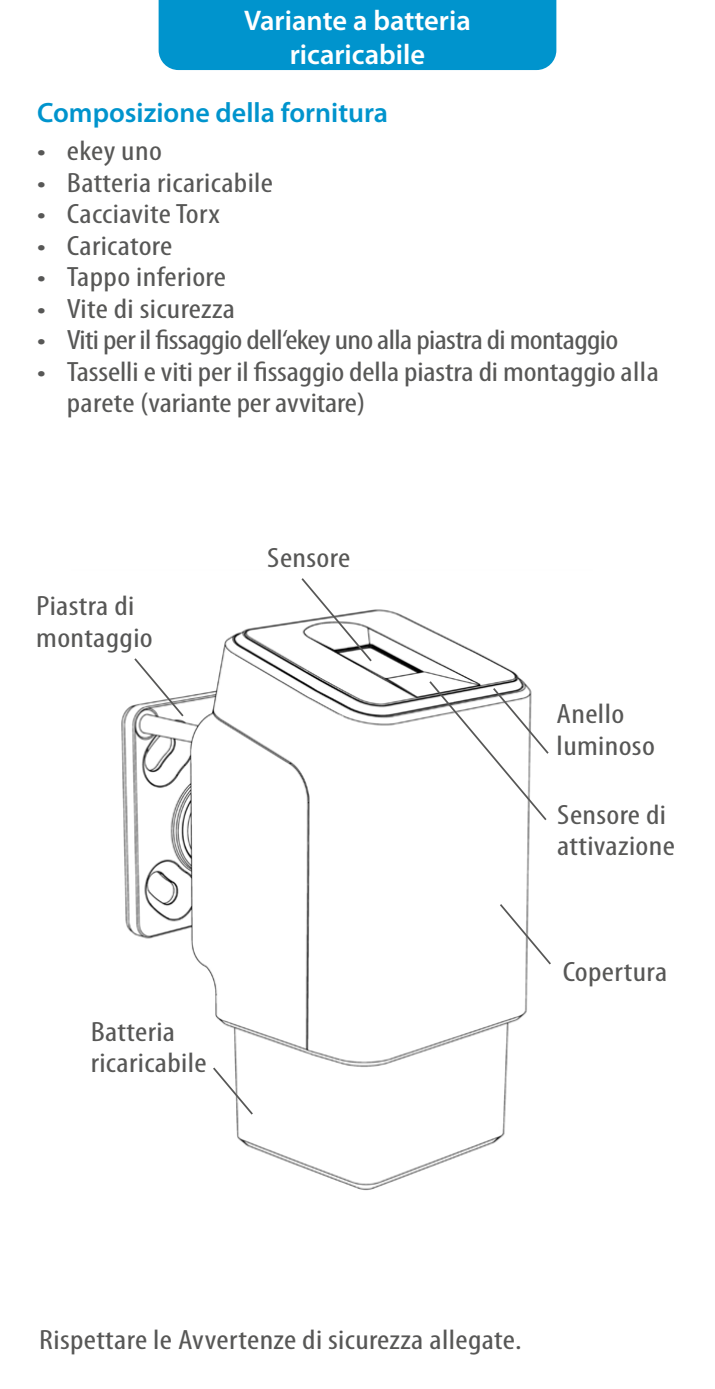
<style>
.page{position:relative;width:715px;height:1389px;background:#fff}
.page>*{position:absolute;margin:0;border:0;box-sizing:border-box;transform-origin:0 0}
.t1{font:600 28.35px/34.3px "Myriad Pro";color:#fff;text-align:center}
.t2{font:condensed 28px/31.5px "Myriad Pro";letter-spacing:.01em;color:#575756;scale:1.2 1}
.t3{font:condensed 28px "Myriad Pro";letter-spacing:-.02em;color:#575756;scale:1.2 1}
.t4{font:600 28px "Myriad Pro";color:#0094cd}
</style>
<div class="page">
<img style="left:121px;top:609px;width:409px;height:582px">
<svg style="left:132px;top:656px;width:53px;height:62px"></svg>
<svg style="left:299px;top:578px;width:74px;height:85px"></svg>
<svg style="left:427px;top:679px;width:122px;height:143px"></svg>
<svg style="left:498px;top:902px;width:53px;height:64px"></svg>
<svg style="left:211px;top:1066px;width:43px;height:50px"></svg>
<div style="left:158px;top:0;width:398px;height:70px;background:#0094cd"></div>
<p class="t1" style="left:244px;top:2px;width:228px">Variante a batteria ricaricabile</p>
<p class="t4" style="left:37px;top:94px;width:352px">Composizione della fornitura</p>
<p class="t2" style="left:37px;top:135px;width:105px">• ekey uno</p>
<p class="t2" style="left:37px;top:167px;width:198px">• Batteria ricaricabile</p>
<p class="t2" style="left:37px;top:198px;width:154px">• Cacciavite Torx</p>
<p class="t2" style="left:37px;top:230px;width:114px">• Caricatore</p>
<p class="t2" style="left:37px;top:261px;width:159px">• Tappo inferiore</p>
<p class="t2" style="left:37px;top:293px;width:166px">• Vite di sicurezza</p>
<p class="t3" style="left:37px;top:323px;width:485px">• Viti per il fissaggio dell‘ekey uno alla piastra di montaggio</p>
<p class="t2" style="left:67px;top:356px;width:494px;text-indent:-30px">• Tasselli e viti per il fissaggio della piastra di montaggio alla parete (variante per avvitare)</p>
<p class="t2" style="left:36px;top:590px;width:99px">Piastra di montaggio</p>
<p class="t2" style="left:267px;top:541px;width:71px">Sensore</p>
<p class="t2" style="left:91px;top:1015px;width:98px">Batteria ricaricabile</p>
<p class="t2" style="left:556px;top:698px;width:83px">Anello luminoso</p>
<p class="t2" style="left:557px;top:799px;width:99px">Sensore di attivazione</p>
<p class="t2" style="left:562px;top:956px;width:89px">Copertura</p>
<p class="t2" style="left:39px;top:1323px;width:403px">Rispettare le Avvertenze di sicurezza allegate.</p>
</div>
